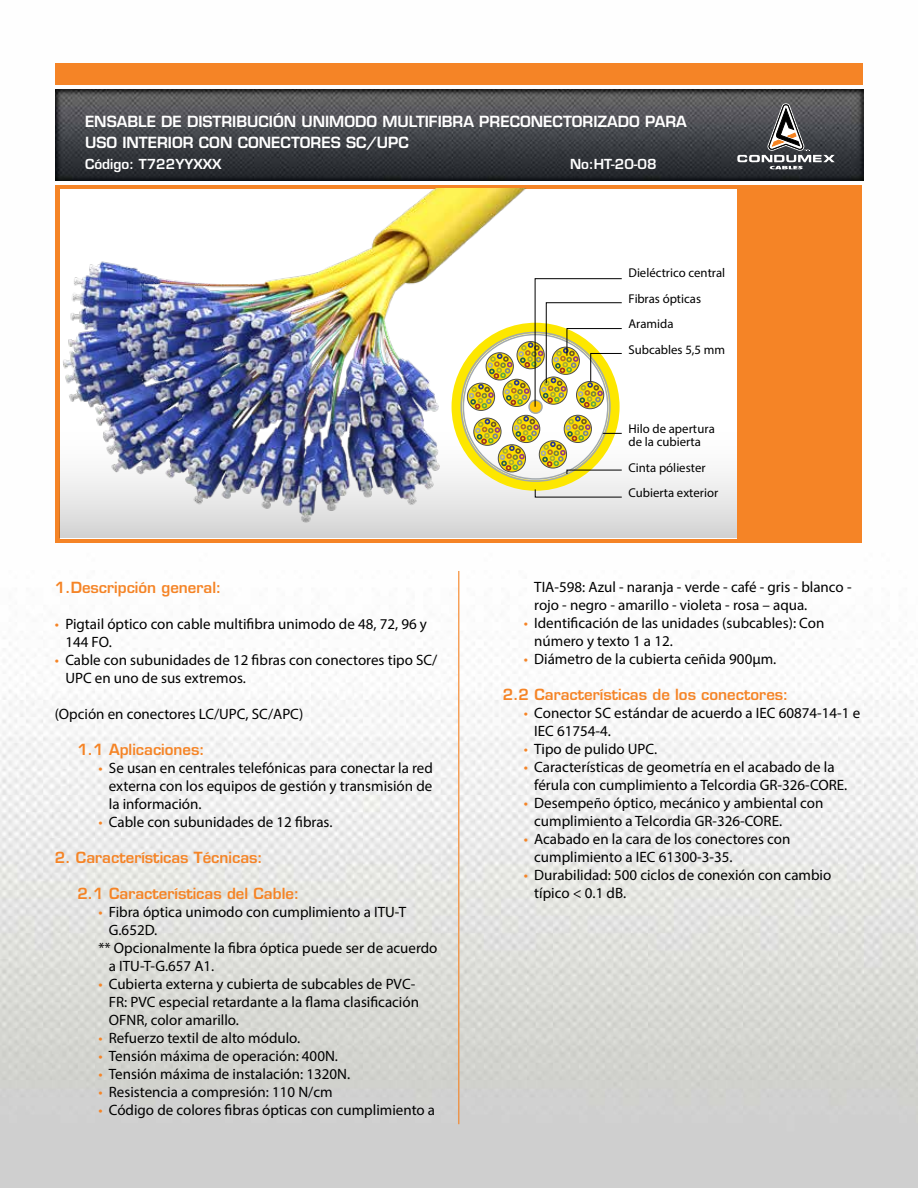
<style>
.page{position:relative;width:918px;height:1188px;background:#fff}
.page>*{position:absolute;margin:0;border:0;box-sizing:border-box;transform-origin:0 0}
.t1{font:15px/18px "Myriad Pro";color:#000}
.t2{font:600 15px "Eurostile";color:#f58426}
.t3{font:600 15px/21px "Eurostile";color:#fff}
.t4{font:600 13.5px "Eurostile";color:#fff}
.t5{font:12.75px/25.5px "Myriad Pro";color:#000}
.s1{color:#f58426}
</style>
<div class="page">
<img style="left:0;top:63px;width:918px;height:1125px">
<div style="left:56px;top:185px;width:806px;height:357px;background:#f58426"></div>
<div style="left:56px;top:64px;width:807px;height:21px;background:#f58426"></div>
<img style="left:56px;top:89px;width:807px;height:91px">
<div style="left:60px;top:189px;width:677px;height:349px;background:#fff"></div>
<hr style="left:458px;top:571px;width:1px;height:553px;background:#f58426">
<svg style="left:737px;top:103px;width:98px;height:66px;background:#5e5e60"></svg>
<svg style="left:60px;top:473px;width:677px;height:65px;background:#ddd"></svg>
<img style="left:49px;top:189px;width:525px;height:338px">
<svg style="left:450px;top:278px;width:173px;height:220px"></svg>
<p class="t3" style="left:85px;top:111px;width:603px">ENSABLE DE DISTRIBUCIÓN UNIMODO MULTIFIBRA PRECONECTORIZADO PARA<br>USO INTERIOR CON CONECTORES SC/UPC</p>
<p class="t4" style="left:85px;top:156px;width:138px">Código: T722YYXXX</p>
<p class="t4" style="left:570px;top:156px;width:88px">No:HT-20-08</p>
<p class="t5" style="left:629px;top:260px;width:98px">Dieléctrico central<br>Fibras ópticas<br>Aramida<br>Subcables 5,5 mm</p>
<p class="t2" style="left:55px;top:578px;width:168px">1.Descripción general:</p>
<p class="t1" style="left:65px;top:614px;width:363px;text-indent:-10px"><span class="s1">•</span> Pigtail óptico con cable multifibra unimodo de 48, 72, 96 y<br>144 FO.</p>
<p class="t1" style="left:65px;top:650px;width:374px;text-indent:-10px"><span class="s1">•</span> Cable con subunidades de 12 fibras con conectores tipo SC/<br>UPC en uno de sus extremos.</p>
<p class="t1" style="left:55px;top:704px;width:250px">(Opción en conectores LC/UPC, SC/APC)</p>
<p class="t2" style="left:77px;top:740px;width:129px">1.1 Aplicaciones:</p>
<p class="t1" style="left:109px;top:758px;width:326px;text-align:justify;text-indent:-10px"><span class="s1">•</span> Se usan en centrales telefónicas para conectar la red externa con los equipos de gestión y transmisión de la información.</p>
<p class="t1" style="left:98px;top:812px;width:236px"><span class="s1">•</span> Cable con subunidades de 12 fibras.</p>
<p class="t2" style="left:55px;top:848px;width:209px">2. Características Técnicas:</p>
<p class="t2" style="left:77px;top:884px;width:223px">2.1 Características del Cable:</p>
<p class="t1" style="left:98px;top:902px;width:309px"><span class="s1">•</span> Fibra óptica unimodo con cumplimiento a ITU-T</p>
<p class="t1" style="left:109px;top:920px;width:50px">G.652D.</p>
<p class="t1" style="left:98px;top:938px;width:341px">** Opcionalmente la fibra óptica puede ser de acuerdo</p>
<p class="t1" style="left:109px;top:956px;width:107px">a ITU-T-G.657 A1.</p>
<p class="t1" style="left:109px;top:974px;width:312px;text-indent:-10px"><span class="s1">•</span> Cubierta externa y cubierta de subcables de PVC-<br>FR: PVC especial retardante a la flama clasificación<br>OFNR, color amarillo.</p>
<p class="t1" style="left:98px;top:1028px;width:203px"><span class="s1">•</span> Refuerzo textil de alto módulo.</p>
<p class="t1" style="left:98px;top:1046px;width:241px"><span class="s1">•</span> Tensión máxima de operación: 400N.</p>
<p class="t1" style="left:98px;top:1064px;width:253px"><span class="s1">•</span> Tensión máxima de instalación: 1320N.</p>
<p class="t1" style="left:98px;top:1082px;width:236px"><span class="s1">•</span> Resistencia a compresión: 110 N/cm</p>
<p class="t1" style="left:98px;top:1100px;width:338px"><span class="s1">•</span> Código de colores fibras ópticas con cumplimiento a</p>
<p class="t5" style="left:629px;top:423px;width:88px;line-height:12.8px">Hilo de apertura de la cubierta</p>
<p class="t5" style="left:629px;top:454px;width:91px">Cinta póliester<br>Cubierta exterior</p>
<p class="t1" style="left:534px;top:578px;width:319px">TIA-598: Azul - naranja - verde - café - gris - blanco - rojo - negro - amarillo - violeta - rosa – aqua.</p>
<p class="t1" style="left:534px;top:614px;width:292px;text-indent:-11px"><span class="s1">•</span> Identificación de las unidades (subcables): Con número y texto 1 a 12.</p>
<p class="t1" style="left:524px;top:650px;width:254px"><span class="s1">•</span> Diámetro de la cubierta ceñida 900µm.</p>
<p class="t2" style="left:503px;top:685px;width:287px">2.2 Características de los conectores:</p>
<p class="t1" style="left:534px;top:704px;width:327px;text-indent:-11px"><span class="s1">•</span> Conector SC estándar de acuerdo a IEC 60874-14-1 e<br>IEC 61754-4.</p>
<p class="t1" style="left:524px;top:740px;width:135px"><span class="s1">•</span> Tipo de pulido UPC.</p>
<p class="t1" style="left:534px;top:758px;width:315px;text-indent:-11px"><span class="s1">•</span> Características de geometría en el acabado de la férula con cumplimiento a Telcordia GR-326-CORE.</p>
<p class="t1" style="left:534px;top:794px;width:291px;text-indent:-11px"><span class="s1">•</span> Desempeño óptico, mecánico y ambiental con cumplimiento a Telcordia GR-326-CORE.</p>
<p class="t1" style="left:534px;top:830px;width:258px;text-indent:-11px"><span class="s1">•</span> Acabado en la cara de los conectores con cumplimiento a IEC 61300-3-35.</p>
<p class="t1" style="left:534px;top:866px;width:299px;text-indent:-11px"><span class="s1">•</span> Durabilidad: 500 ciclos de conexión con cambio típico &lt; 0.1 dB.</p>
</div>
